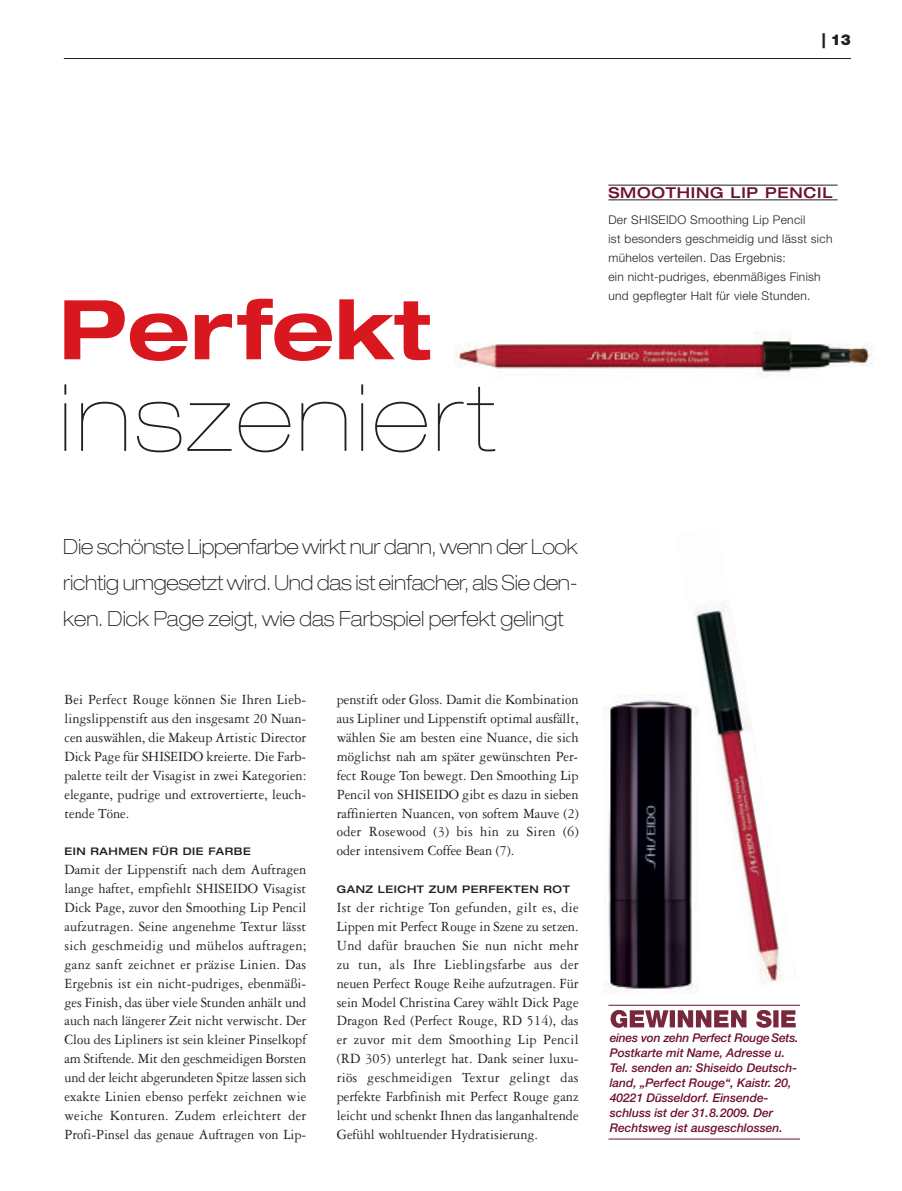
<style>
.page{position:relative;width:902px;height:1191px;background:#fff}
.page>*{position:absolute;margin:0;border:0;box-sizing:border-box;transform-origin:0 0}
.t1{font:900 expanded 93px "Helvetica Neue LT";letter-spacing:.05em;color:#231f20}
.t2{font:700 expanded 82.5px "Helvetica Neue LT";color:#d8171f}
.t3{font:100 expanded 21px/36px "Helvetica Neue LT";color:#231f20;text-align:justify;scale:.95 1}
.t4{font:15px/18.9px "Garamond Three LT";color:#231f20;text-align:justify;scale:.95 1}
.t5{font:500 expanded 15px "Helvetica Neue LT";letter-spacing:.05em;color:#6e102e}
.t6{font:900 15px "Helvetica Neue LT";color:#231f20}
.t7{font:italic 500 12px/15px "Helvetica Neue LT";color:#6e102e}
.t8{font:300 12px/18.9px "Helvetica Neue LT";letter-spacing:.025em;color:#231f20}
.t9{font:500 expanded 10.5px "Helvetica Neue LT";letter-spacing:.05em;color:#231f20}
</style>
<div class="page">
<img style="left:603px;top:695px;width:96px;height:299px">
<hr style="left:64px;top:58px;width:786px;height:1px;background:#231f20">
<img style="left:454px;top:331px;width:421px;height:44px">
<img style="left:675px;top:601px;width:106px;height:386px">
<svg style="left:610px;top:1010px;width:185px;height:17px"></svg>
<hr style="left:608px;top:1004px;width:191px;height:1px;background:#6e102e">
<hr style="left:608px;top:1138px;width:191px;height:1px;background:#6e102e">
<hr style="left:608px;top:185px;width:229px;height:1px;background:#231f20">
<hr style="left:608px;top:199px;width:229px;height:1px;background:#231f20">
<p class="t6" style="left:822px;top:34px;width:30px">| 13</p>
<h2 class="t2" style="left:59px;top:300px;width:373px">Perfekt</h2>
<h1 class="t1" style="left:59px;top:384px;width:436px">inszeniert</h1>
<p class="t5" style="left:608px;top:187px;width:225px">SMOOTHING LIP PENCIL</p>
<p class="t8" style="left:608px;top:211px;width:225px">Der SHISEIDO Smoothing Lip Pencil<br>ist besonders geschmeidig und lässt sich mühelos verteilen. Das Ergebnis:<br>ein nicht-pudriges, ebenmäßiges Finish und gepflegter Halt für viele Stunden.</p>
<h3 class="t3" style="left:63px;top:531px;width:543px">Die schönste Lippenfarbe wirkt nur dann, wenn der Look richtig umgesetzt wird. Und das ist einfacher, als Sie den&shy;ken. Dick Page zeigt, wie das Farbspiel perfekt gelingt</h3>
<p class="t4" style="left:64px;top:691px;width:256px">Bei Perfect Rouge können Sie Ihren Lieb&shy;lingslippenstift aus den insgesamt 20 Nuan&shy;cen auswählen, die Makeup Artistic Director Dick Page für SHISEIDO kreierte. Die Farb&shy;palette teilt der Visagist in zwei Kategorien: elegante, pudrige und extrovertierte, leuch&shy;tende Töne.</p>
<p class="t9" style="left:64px;top:847px;width:188px">EIN RAHMEN FÜR DIE FARBE</p>
<p class="t4" style="left:64px;top:861px;width:256px">Damit der Lippenstift nach dem Auftragen lange haftet, empfiehlt SHISEIDO Visagist Dick Page, zuvor den Smoothing Lip Pencil aufzutragen. Seine angenehme Textur lässt sich geschmeidig und mühelos auftragen; ganz sanft zeichnet er präzise Linien. Das Ergebnis ist ein nicht-pudriges, ebenmäßi&shy;ges Finish, das über viele Stunden anhält und auch nach längerer Zeit nicht verwischt. Der Clou des Lipliners ist sein kleiner Pinselkopf am Stiftende. Mit den geschmeidigen Borsten und der leicht abgerundeten Spitze lassen sich exakte Linien ebenso perfekt zeichnen wie weiche Konturen. Zudem erleichtert der Profi-Pinsel das genaue Auftragen von Lip-</p>
<p class="t4" style="left:337px;top:691px;width:256px">penstift oder Gloss. Damit die Kombination aus Lipliner und Lippenstift optimal ausfällt, wählen Sie am besten eine Nuance, die sich möglichst nah am später gewünschten Per&shy;fect Rouge Ton bewegt. Den Smoothing Lip Pencil von SHISEIDO gibt es dazu in sieben raffinierten Nuancen, von softem Mauve (2) oder Rosewood (3) bis hin zu Siren (6) oder intensivem Coffee Bean (7).</p>
<p class="t9" style="left:337px;top:885px;width:234px">GANZ LEICHT ZUM PERFEKTEN ROT</p>
<p class="t4" style="left:337px;top:899px;width:256px">Ist der richtige Ton gefunden, gilt es, die Lippen mit Perfect Rouge in Szene zu setzen.<br>Und dafür brauchen Sie nun nicht mehr zu tun, als Ihre Lieblingsfarbe aus der neuen Perfect Rouge Reihe aufzutragen. Für sein Model Christina Carey wählt Dick Page Dragon Red (Perfect Rouge, RD 514), das er zuvor mit dem Smoothing Lip Pencil (RD 305) unterlegt hat. Dank seiner luxu&shy;riös geschmeidigen Textur gelingt das perfekte Farbfinish mit Perfect Rouge ganz leicht und schenkt Ihnen das langanhaltende Gefühl wohltuender Hydratisierung.</p>
<p class="t7" style="left:609px;top:1031px;width:190px">eines von zehn Perfect RougeSets.<br>Postkarte mit Name, Adresse u.<br>Tel. senden an: Shiseido Deutsch&shy;land, „Perfect Rouge“, Kaistr. 20,<br>40221 Düsseldorf. Einsende&shy;schluss ist der 31.8.2009. Der<br>Rechtsweg ist ausgeschlossen.</p>
</div>
